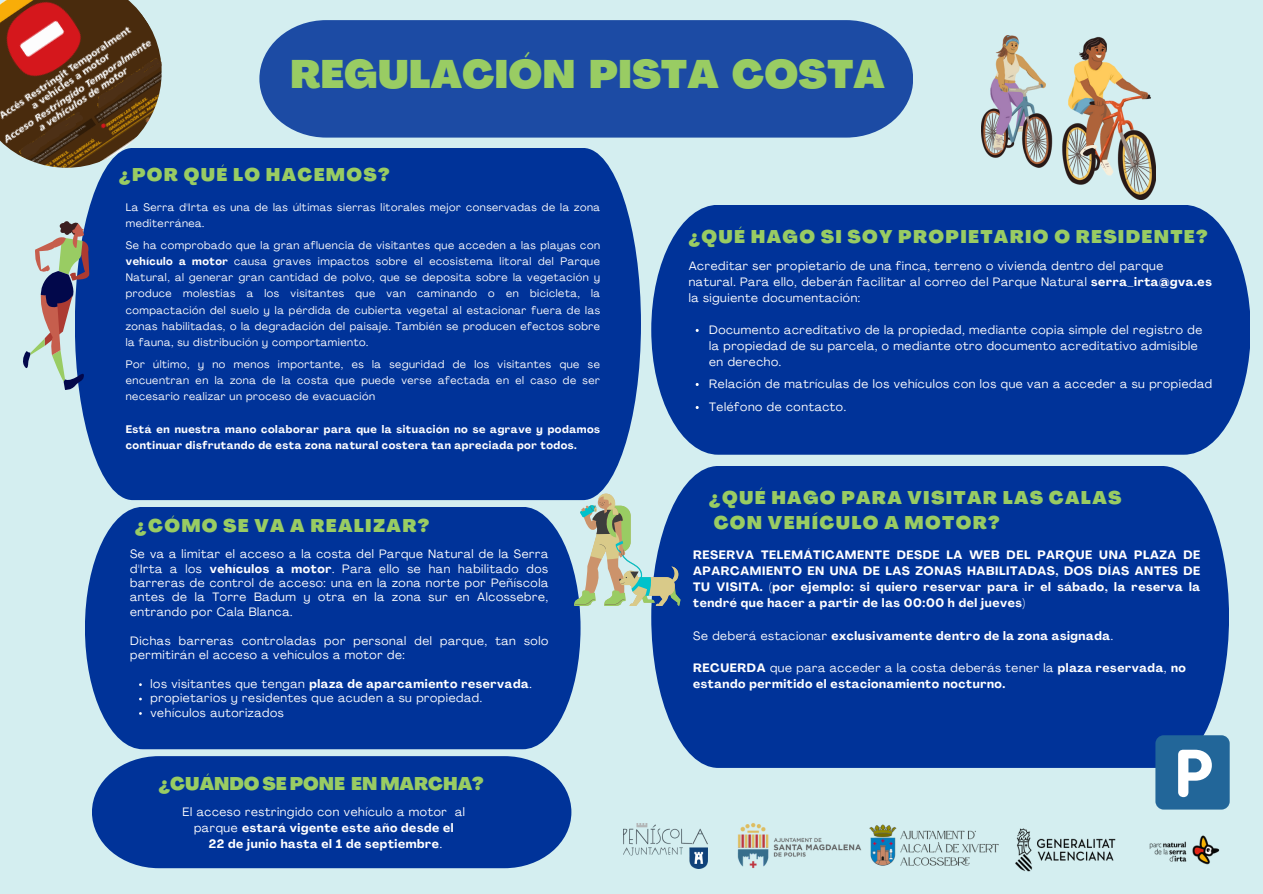
<style>
.page{position:relative;width:1263px;height:894px;background:#fff}
.page>*{position:absolute;margin:0;border:0;box-sizing:border-box;transform-origin:0 0}
.t1{font:900 39px "Agrandir";color:#99cc63}
.t2{font:900 18px/24.8px "Agrandir";letter-spacing:.075em;color:#99cc63}
.t3{font:900 18px "Agrandir";color:#99cc63}
.t4{font:12px/14.4px "Agrandir";letter-spacing:.05em;color:#fff}
.t5{font:700 12px/16px "Agrandir";letter-spacing:.05em;color:#fff;text-align:justify}
.t6{font:10.8px/16.2px "Agrandir";letter-spacing:.05em;color:#fff;text-align:justify}
.t7{font:700 10.8px/16.2px "Agrandir";letter-spacing:.05em;color:#fff}
.s1{font-weight:700}
.s2{font-weight:400}
</style>
<div class="page">
<div style="left:0;top:0;width:1263px;height:893px;background:#d4eef0"></div>
<div style="left:85px;top:507px;width:496px;height:242px;background:#039"></div>
<div style="left:79px;top:148px;width:562px;height:352px;background:#039"></div>
<div style="left:259px;top:20px;width:654px;height:117px;background:#1c4ba4"></div>
<div style="left:92px;top:756px;width:479px;height:111px;background:#039"></div>
<div style="left:651px;top:466px;width:578px;height:301px;background:#039"></div>
<svg style="left:23px;top:221px;width:66px;height:168px"></svg>
<div style="left:1155px;top:735px;width:75px;height:74px;background:#269;border-radius:8px"></div>
<svg style="left:1178px;top:749px;width:34px;height:47px"></svg>
<img style="left:981px;top:35px;width:174px;height:165px">
<svg style="left:574px;top:493px;width:106px;height:112px"></svg>
<div style="left:651px;top:205px;width:599px;height:249px;background:#039"></div>
<img style="left:1015px;top:828px;width:205px;height:44px">
<img style="left:737px;top:823px;width:125px;height:45px">
<img style="left:870px;top:824px;width:128px;height:41px">
<img style="left:623px;top:823px;width:84px;height:45px">
<img style="left:0;top:0;width:175px;height:181px">
<svg style="left:98px;top:58px;width:64px;height:49px"></svg>
<svg style="left:20px;top:112px;width:63px;height:40px"></svg>
<h2 class="t1" style="left:290px;top:59px;width:596px">REGULACIÓN PISTA COSTA</h2>
<p class="t2" style="left:119px;top:164px;width:272px">¿POR QUÉ LO HACEMOS?</p>
<h1 class="t6" style="left:126px;top:200px;width:476px">La Serra d'Irta es una de las últimas sierras litorales mejor conservadas de la zona mediterránea.</h1>
<p class="t6" style="left:126px;top:238px;width:476px">Se ha comprobado que la gran afluencia de visitantes que acceden a las playas con <span class="s1">vehículo a motor</span> causa graves impactos sobre el ecosistema litoral del Parque Natural, al generar gran cantidad de polvo, que se deposita sobre la vegetación y produce molestias a los visitantes que van caminando o en bicicleta, la compactación del suelo y la pérdida de cubierta vegetal al estacionar fuera de las zonas habilitadas, o la degradación del paisaje. También se producen efectos sobre la fauna, su distribución y comportamiento.</p>
<p class="t6" style="left:126px;top:357px;width:476px">Por último, y no menos importante, es la seguridad de los visitantes que se encuentran en la zona de la costa que puede verse afectada en el caso de ser necesario realizar un proceso de evacuación</p>
<p class="t7" style="left:126px;top:421px;width:476px">Está en nuestra mano colaborar para que la situación no se agrave y podamos continuar disfrutando de esta zona natural costera tan apreciada por todos.</p>
<p class="t2" style="left:135px;top:515px;width:296px">¿CÓMO SE VA A REALIZAR?</p>
<p class="t4" style="left:130px;top:547px;width:420px;text-align:justify">Se va a limitar el acceso a la costa del Parque Natural de la Serra d'Irta a los <span class="s1">vehículos a motor</span>. Para ello se han habilitado dos barreras de control de acceso: una en la zona norte por Peñíscola antes de la Torre Badum y otra en la zona sur en Alcossebre, entrando por Cala Blanca.</p>
<p class="t4" style="left:130px;top:634px;width:420px">Dichas barreras controladas por personal del parque, tan solo permitirán el acceso a vehículos a motor de:</p>
<p class="t5" style="left:150px;top:676px;width:383px"><span class="s2">los visitantes que tengan</span> plaza de aparcamiento reservada<span class="s2">.</span></p>
<h2 class="t4" style="left:150px;top:691px;width:333px">propietarios y residentes que acuden a su propiedad.</h2>
<h2 class="t4" style="left:150px;top:706px;width:135px">vehículos autorizados</h2>
<p class="t3" style="left:159px;top:776px;width:326px">¿CUÁNDO SE PONE EN MARCHA?</p>
<p class="t4" style="left:183px;top:805px;width:284px;line-height:16px;text-align:center">El acceso restringido con vehículo a motor al parque <span class="s1">estará vigente este año desde el</span></p>
<p class="t5" style="left:209px;top:837px;width:235px">22 de junio hasta el 1 de septiembre<span class="s2">.</span></p>
<p class="t2" style="left:689px;top:226px;width:520px">¿QUÉ HAGO SI SOY PROPIETARIO O RESIDENTE?</p>
<h2 class="t4" style="left:689px;top:259px;width:525px;line-height:16px">Acreditar ser propietario de una finca, terreno o vivienda dentro del parque natural. Para ello, deberán facilitar al correo del Parque Natural <span class="s1">serra_irta@gva.es </span>la siguiente documentación:</h2>
<p class="t4" style="left:709px;top:323px;width:495px;line-height:16px">Documento acreditativo de la propiedad, mediante copia simple del registro de la propiedad de su parcela, o mediante otro documento acreditativo admisible en derecho.</p>
<p class="t4" style="left:709px;top:377px;width:505px">Relación de matrículas de los vehículos con los que van a acceder a su propiedad</p>
<p class="t4" style="left:709px;top:400px;width:138px">Teléfono de contacto.</p>
<h3 class="t2" style="left:709px;top:487px;width:414px">¿QUÉ HAGO PARA VISITAR LAS CALAS<br>CON VEHÍCULO A MOTOR?</h3>
<h3 class="t5" style="left:693px;top:548px;width:509px">RESERVA TELEMÁTICAMENTE DESDE LA WEB DEL PARQUE UNA PLAZA DE APARCAMIENTO EN UNA DE LAS ZONAS HABILITADAS, DOS DÍAS ANTES DE TU VISITA. (por ejemplo: si quiero reservar para ir el sábado, la reserva la tendré que hacer a partir de las 00:00 h del jueves)</h3>
<p class="t5" style="left:693px;top:628px;width:421px"><span class="s2">Se deberá estacionar</span> exclusivamente dentro de la zona asignada<span class="s2">.</span></p>
<p class="t5" style="left:693px;top:660px;width:494px">RECUERDA <span class="s2">que para acceder a la costa deberás tener la</span> plaza reservada<span class="s2">,</span> no estando permitido el estacionamiento nocturno.</p>
</div>
